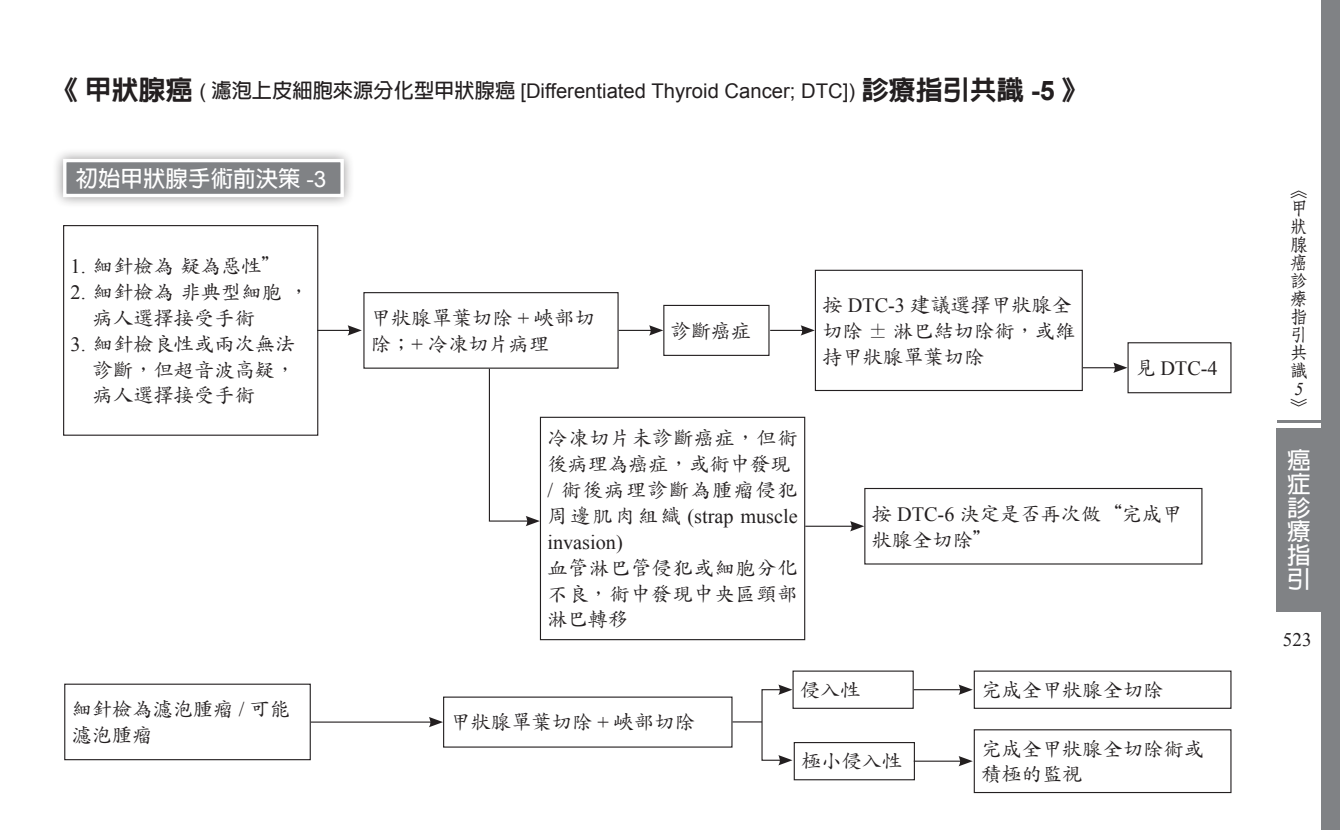
<style>
.page{position:relative;width:1340px;height:830px;background:#fff}
.page>*{position:absolute;margin:0;border:0;box-sizing:border-box;transform-origin:0 0}
.t1{font:700 23.62px/23.6px "AR Hei B5";color:#fff;text-align:justify}
.t2{font:700 22.5px "AR Hei B5";color:#fff}
.t3{font:20.25px/25.9px "DF Kai Shu Std W5";color:#231f20}
.t4{font:20.25px "Arial";color:#231f20}
.t5{font:20.25px/25.9px "DF Kai Shu Std W5";letter-spacing:.035em;color:#231f20}
.t6{font:20.25px/25.9px "Times New Roman";color:#231f20}
.t7{font:19.12px "Times New Roman";color:#231f20}
.t8{font:18px/18px "DF Fang Song Std W6";color:#231f20}
.t9{font:italic 18px "Times New Roman";color:#231f20}
.s1{font-family:"AR Hei B5";font-weight:800;font-size:27px}
.s2{font-family:"AR Hei B5";font-weight:700}
.s3{font-weight:700;font-size:27px}
.s4{font-family:"Arial";font-weight:400}
.s5{font-family:"Times New Roman"}
.s6{font-family:"DF Kai Shu Std W5"}
</style>
<div class="page">
<div style="left:1320px;top:0;width:19px;height:829px;background:#808285"></div>
<div style="left:1276px;top:427px;width:47px;height:184px;background:#808285"></div>
<hr style="left:1276px;top:420px;width:47px;height:3px;background:#808285">
<div style="left:51px;top:147px;width:304px;height:62px;background:#231f20;opacity:.5"></div>
<div style="left:63px;top:159px;width:281px;height:38px;background:#808285;border:3px solid #fff"></div>
<div style="left:63px;top:225px;width:255px;height:210px;border:1px solid #231f20"></div>
<div style="left:363px;top:292px;width:255px;height:76px;border:1px solid #231f20"></div>
<div style="left:64px;top:683px;width:247px;height:76px;border:1px solid #231f20"></div>
<div style="left:663px;top:305px;width:106px;height:51px;border:1px solid #231f20"></div>
<div style="left:540px;top:416px;width:265px;height:224px;border:1px solid #231f20"></div>
<div style="left:1127px;top:342px;width:104px;height:51px;border:1px solid #231f20"></div>
<div style="left:864px;top:487px;width:338px;height:77px;border:1px solid #231f20"></div>
<div style="left:814px;top:269px;width:268px;height:122px;border:1px solid #231f20"></div>
<hr style="left:317px;top:329px;width:34px;height:2px;background:#231f20">
<svg style="left:347px;top:325px;width:15px;height:10px"></svg>
<hr style="left:618px;top:329px;width:34px;height:2px;background:#231f20">
<svg style="left:649px;top:325px;width:14px;height:10px"></svg>
<hr style="left:311px;top:721px;width:121px;height:1px;background:#231f20">
<svg style="left:429px;top:717px;width:14px;height:10px"></svg>
<hr style="left:1082px;top:367px;width:34px;height:1px;background:#231f20">
<svg style="left:1113px;top:362px;width:14px;height:11px"></svg>
<hr style="left:805px;top:525px;width:48px;height:1px;background:#231f20">
<svg style="left:850px;top:521px;width:14px;height:10px"></svg>
<hr style="left:913px;top:688px;width:49px;height:2px;background:#231f20">
<svg style="left:958px;top:670px;width:274px;height:39px"></svg>
<hr style="left:913px;top:760px;width:49px;height:1px;background:#231f20">
<svg style="left:958px;top:729px;width:274px;height:64px"></svg>
<hr style="left:770px;top:329px;width:34px;height:2px;background:#231f20">
<svg style="left:800px;top:325px;width:14px;height:10px"></svg>
<svg style="left:488px;top:367px;width:52px;height:159px"></svg>
<svg style="left:778px;top:670px;width:136px;height:39px"></svg>
<svg style="left:778px;top:742px;width:137px;height:38px"></svg>
<hr style="left:732px;top:721px;width:30px;height:1px;background:#231f20">
<p class="t4" style="left:51px;top:77px;width:1039px"><span class="s1">《甲狀腺癌</span> ( <span class="s2">濾泡上皮細胞來源分化型甲狀腺癌</span> [Differentiated Thyroid Cancer; DTC]) <span class="s1">診療指引共識</span> <span class="s3">-5</span> <span class="s1">》</span></p>
<p class="t2" style="left:76px;top:167px;width:252px">初始甲狀腺手術前決策 <span class="s4">-3</span></p>
<p class="t3" style="left:71px;top:252px;width:213px"><span class="s5">1.</span> 細針檢為 疑為惡性”</p>
<p class="t3" style="left:93px;top:278px;width:217px;text-indent:-22px"><span class="s5">2.</span> 細針檢為 非典型細胞 ，病人選擇接受手術</p>
<p class="t3" style="left:93px;top:330px;width:204px;text-align:justify;text-indent:-22px"><span class="s5">3.</span> 細針檢良性或兩次無法診斷，但超音波高疑，病人選擇接受手術</p>
<p class="t3" style="left:72px;top:695px;width:220px">細針檢為濾泡腫瘤 <span class="s5">/</span> 可能濾泡腫瘤</p>
<p class="t3" style="left:371px;top:304px;width:226px">甲狀腺單葉切除 <span class="s5">+</span> 峽部切除；<span class="s5">+</span> 冷凍切片病理</p>
<p class="t3" style="left:670px;top:317px;width:82px">診斷癌症</p>
<p class="t5" style="left:547px;top:424px;width:252px">冷凍切片未診斷癌症，但術後病理為癌症，或術中發現<span class="s5">/</span> 術後病理診斷為腫瘤侵犯</p>
<p class="t6" style="left:547px;top:502px;width:252px"><span class="s6">周邊肌肉組織</span> (strap muscle invasion)</p>
<p class="t3" style="left:547px;top:554px;width:252px;text-align:justify">血管淋巴管侵犯或細胞分化不良，術中發現中央區頸部淋巴轉移</p>
<p class="t3" style="left:822px;top:291px;width:254px">按 <span class="s5">DTC-3</span> 建議選擇甲狀腺全切除 ± 淋巴結切除術，或維持甲狀腺單葉切除</p>
<p class="t6" style="left:1134px;top:355px;width:84px"><span class="s6">見</span> DTC-4</p>
<p class="t3" style="left:871px;top:500px;width:312px">按 <span class="s5">DTC-6</span> 決定是否再次做“完成甲狀腺全切除”</p>
<p class="t3" style="left:450px;top:708px;width:246px">甲狀腺單葉切除 <span class="s5">+</span> 峽部切除</p>
<p class="t3" style="left:800px;top:676px;width:62px">侵入性</p>
<p class="t3" style="left:981px;top:676px;width:184px">完成全甲狀腺全切除</p>
<p class="t3" style="left:801px;top:747px;width:103px">極小侵入性</p>
<p class="t3" style="left:981px;top:734px;width:224px">完成全甲狀腺全切除術或積極的監視</p>
<p class="t8" style="left:1289px;top:181px;width:19px">︽甲狀腺癌診療指引共識</p>
<p class="t9" style="left:1294px;top:376px;width:10px">5</p>
<p class="t8" style="left:1289px;top:397px;width:19px">︾</p>
<p class="t1" style="left:1286px;top:448px;width:24px">癌症診療指引</p>
<p class="t7" style="left:1282px;top:626px;width:30px">523</p>
</div>
